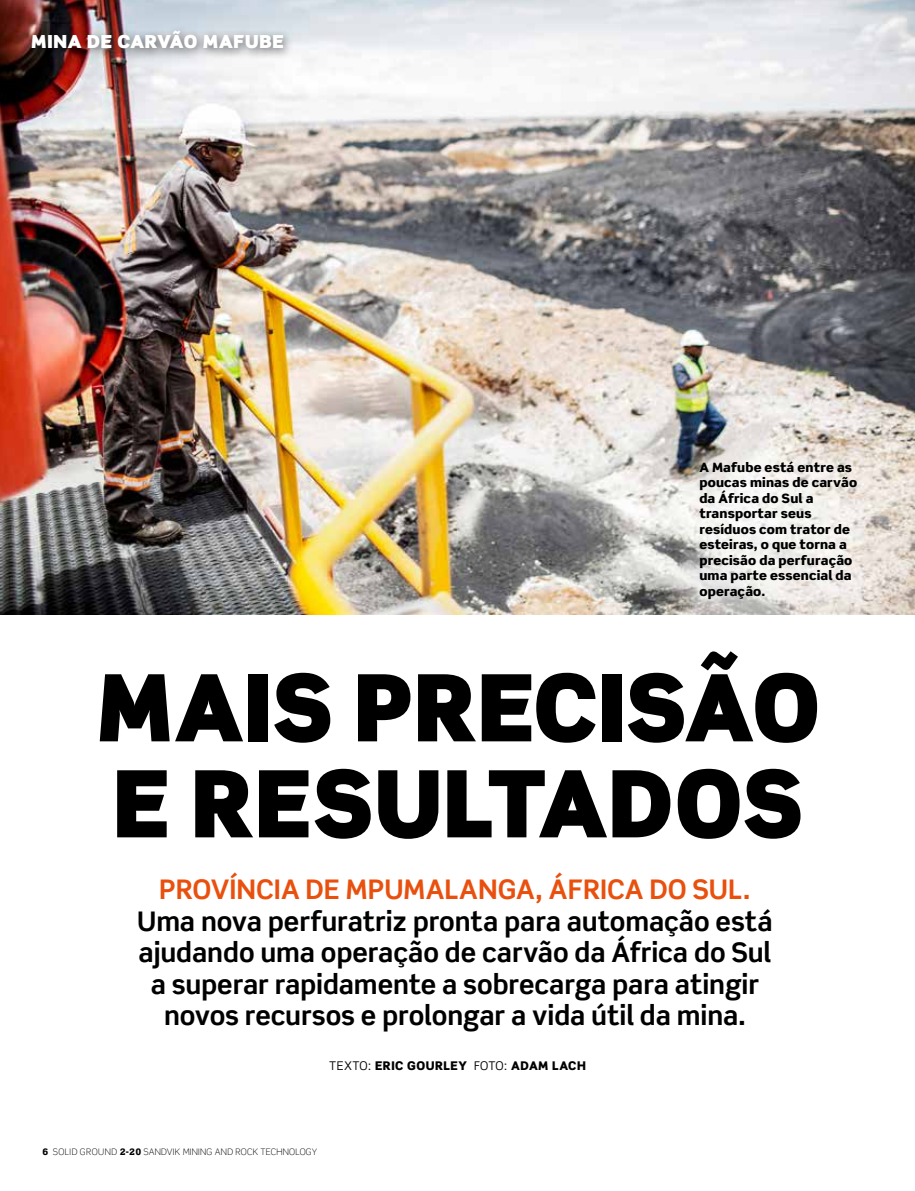
<style>
.page{position:relative;width:915px;height:1191px;background:#fff}
.page>*{position:absolute;margin:0;border:0;box-sizing:border-box;transform-origin:0 0}
.t1{font:900 93px/96px "Scene Pro";letter-spacing:.02em;color:#000;scale:.96 1}
.t2{font:700 27px/31.5px "Scene Pro";letter-spacing:-.005em;color:#000;text-align:center}
.t3{font:700 27px "Scene Pro";color:#e9500e}
.t4{font:900 18px "Scene Pro";letter-spacing:.04em;color:#fff}
.t5{font:900 12.9px/15.5px "Scene Pro";letter-spacing:.015em;color:#000}
.t6{font:900 12px "Scene Pro";letter-spacing:.04em;color:#000}
.t7{font:300 9px "Scene Pro";letter-spacing:.025em;color:#000}
.s1{font-weight:400}
.s2{font-weight:900}
</style>
<div class="page">
<img style="left:0;top:0;width:914px;height:614px">
<div style="left:26px;top:25px;width:269px;height:35px;background:#000;opacity:.55"></div>
<p class="t4" style="left:31px;top:30px;width:254px">MINA DE CARVÃO MAFUBE</p>
<p class="t5" style="left:699px;top:459px;width:159px">A Mafube está entre as poucas minas de carvão da África do Sul a transportar seus resíduos com trator de esteiras, o que torna a precisão da perfuração uma parte essencial da operação.</p>
<h1 class="t1" style="left:96px;top:657px;width:754px">MAIS PRECISÃO<br>E RESULTADOS</h1>
<p class="t3" style="left:159px;top:872px;width:592px">PROVÍNCIA DE MPUMALANGA, ÁFRICA DO SUL.</p>
<p class="t2" style="left:137px;top:905px;width:636px">Uma nova perfuratriz pronta para automação está ajudando uma operação de carvão da África do Sul a superar rapidamente a sobrecarga para atingir novos recursos e prolongar a vida útil da mina.</p>
<p class="t6" style="left:329px;top:1058px;width:258px"><span class="s1">TEXTO:</span> ERIC GOURLEY <span class="s1">FOTO:</span> ADAM LACH</p>
<p class="t7" style="left:43px;top:1146px;width:276px"><span class="s2">6</span> SOLID GROUND <span class="s2">2-20</span> SANDVIK MINING AND ROCK TECHNOLOGY</p>
</div>
